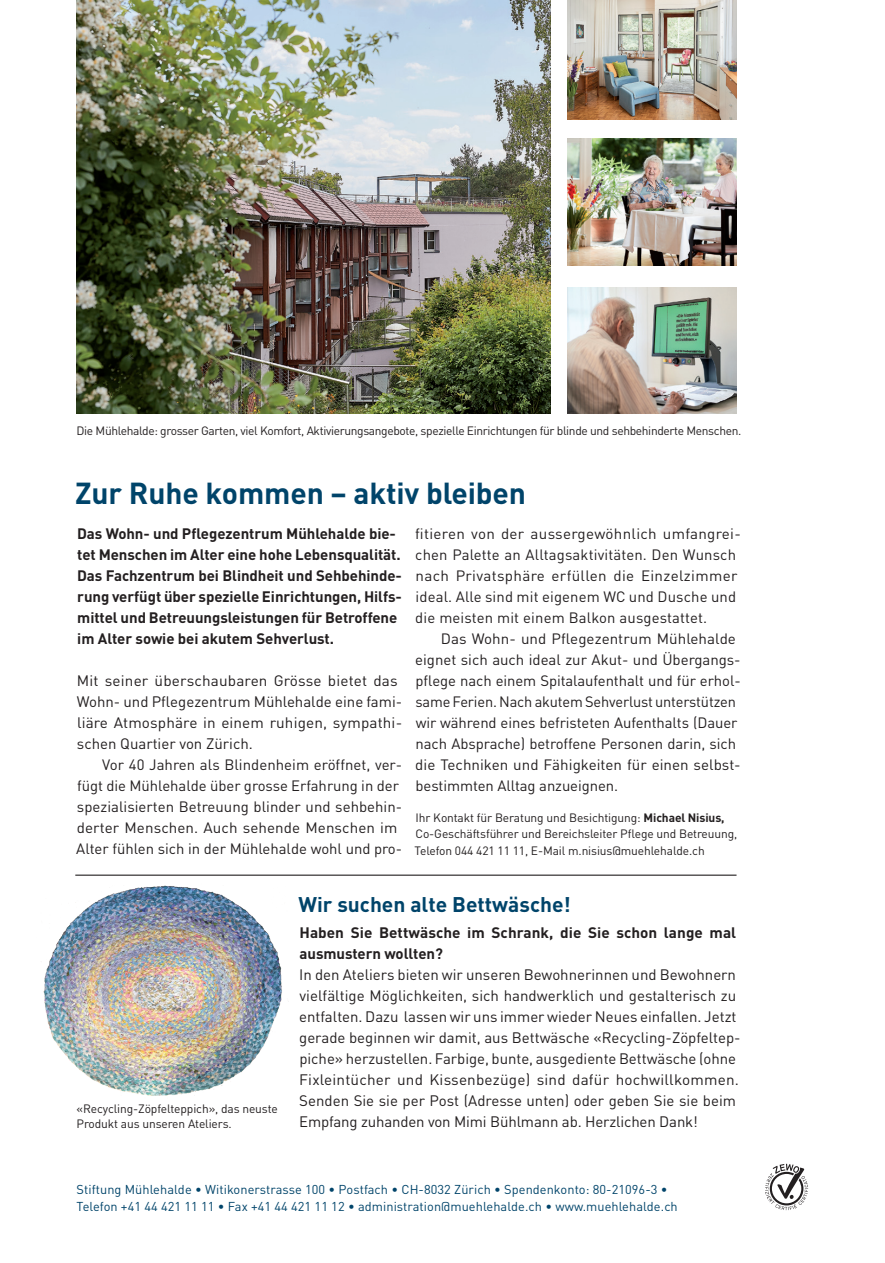
<style>
.page{position:relative;width:885px;height:1263px;background:#fff}
.page>*{position:absolute;margin:0;border:0;box-sizing:border-box;transform-origin:0 0}
.t1{font:700 30px "DIN";letter-spacing:-.005em;color:#00446a}
.t2{font:700 21px "DIN";color:#00446a}
.t3{font:15px/21px "DIN";color:#231f20}
.t4{font:700 15px/21px "DIN";letter-spacing:-.005em;color:#231f20}
.t5{font:14.85px/21px "DIN";color:#231f20}
.t6{font:12.75px/17.2px "DIN";letter-spacing:.005em;color:#00446a}
.t7{font:12px/16.5px "DIN";letter-spacing:-.01em;color:#231f20}
.t8{font:12px "DIN";letter-spacing:-.03em;color:#231f20}
.s1{font-weight:700}
</style>
<div class="page">
<img style="left:77px;top:0;width:474px;height:413px">
<img style="left:567px;top:0;width:169px;height:119px">
<img style="left:567px;top:287px;width:169px;height:126px">
<img style="left:567px;top:138px;width:169px;height:128px">
<svg style="left:765px;top:1164px;width:43px;height:46px"></svg>
<img style="left:43px;top:885px;width:239px;height:211px">
<hr style="left:75px;top:874px;width:661px;height:2px;background:#231f20">
<p class="t8" style="left:77px;top:423px;width:666px">Die Mühlehalde: grosser Garten, viel Komfort, Aktivierungsangebote, spezielle Einrichtungen für blinde und sehbehinderte Menschen.</p>
<h1 class="t1" style="left:75px;top:473px;width:452px">Zur Ruhe kommen – aktiv bleiben</h1>
<p class="t4" style="left:77px;top:522px;width:326px">Das Wohn- und Pflegezentrum Mühlehalde bie&shy;tet Menschen im Alter eine hohe Lebensqualität.<br>Das Fachzentrum bei Blindheit und Sehbehinde&shy;rung verfügt über spezielle Einrichtungen, Hilfs&shy;mittel und Betreuungsleistungen für Betroffene im Alter sowie bei akutem Sehverlust.</p>
<p class="t3" style="left:77px;top:670px;width:327px">Mit seiner überschaubaren Grösse bietet das Wohn- und Pflegezentrum Mühlehalde eine fami&shy;liäre Atmosphäre in einem ruhigen, sympathi&shy;schen Quartier von Zürich.</p>
<p class="t5" style="left:76px;top:754px;width:327px;text-indent:26px">Vor 40 Jahren als Blindenheim eröffnet, ver&shy;fügt die Mühlehalde über grosse Erfahrung in der spezialisierten Betreuung blinder und sehbehin&shy;derter Menschen. Auch sehende Menschen im Alter fühlen sich in der Mühlehalde wohl und pro-</p>
<p class="t5" style="left:415px;top:523px;width:325px">fitieren von der aussergewöhnlich umfangrei&shy;chen Palette an Alltagsaktivitäten. Den Wunsch nach Privatsphäre erfüllen die Einzelzimmer ideal. Alle sind mit eigenem WC und Dusche und die meisten mit einem Balkon ausgestattet.</p>
<p class="t5" style="left:415px;top:628px;width:327px;text-indent:26px">Das Wohn- und Pflegezentrum Mühlehalde eignet sich auch ideal zur Akut- und Übergangs&shy;pflege nach einem Spitalaufenthalt und für erhol&shy;same Ferien. Nach akutem Sehverlust unterstützen wir während eines befristeten Aufenthalts (Dauer nach Absprache) betroffene Personen darin, sich die Techniken und Fähigkeiten für einen selbst&shy;bestimmten Alltag anzueignen.</p>
<p class="t7" style="left:414px;top:809px;width:324px">Ihr Kontakt für Beratung und Besichtigung: <span class="s1">Michael Nisius,<br></span>Co-Geschäftsführer und Bereichsleiter Pflege und Betreuung,<br>Telefon 044 421 11 11, E-Mail m.nisius@muehlehalde.ch</p>
<p class="t7" style="left:77px;top:1101px;width:203px;line-height:15px">«Recycling-Zöpfelteppich», das neuste<br>Produkt aus unseren Ateliers.</p>
<h2 class="t2" style="left:298px;top:891px;width:274px">Wir suchen alte Bettwäsche!</h2>
<p class="t4" style="left:299px;top:921px;width:438px">Haben Sie Bettwäsche im Schrank, die Sie schon lange mal ausmustern wollten?</p>
<p class="t3" style="left:299px;top:964px;width:443px">In den Ateliers bieten wir unseren Bewohnerinnen und Bewohnern vielfältige Möglichkeiten, sich handwerklich und gestalterisch zu entfalten. Dazu lassen wir uns immer wieder Neues einfallen. Jetzt gerade beginnen wir damit, aus Bettwäsche «Recycling-Zöpfeltep&shy;piche» herzustellen. Farbige, bunte, ausgediente Bettwäsche (ohne Fixleintücher und Kissenbezüge) sind dafür hochwillkommen.<br>Senden Sie sie per Post (Adresse unten) oder geben Sie sie beim Empfang zuhanden von Mimi Bühlmann ab. Herzlichen Dank!</p>
<p class="t6" style="left:77px;top:1180px;width:602px">Stiftung Mühlehalde • Witikonerstrasse 100 • Postfach • CH-8032 Zürich • Spendenkonto: 80-21096-3 •<br>Telefon +41 44 421 11 11 • Fax +41 44 421 11 12 • administration@muehlehalde.ch • www.muehlehalde.ch</p>
</div>
